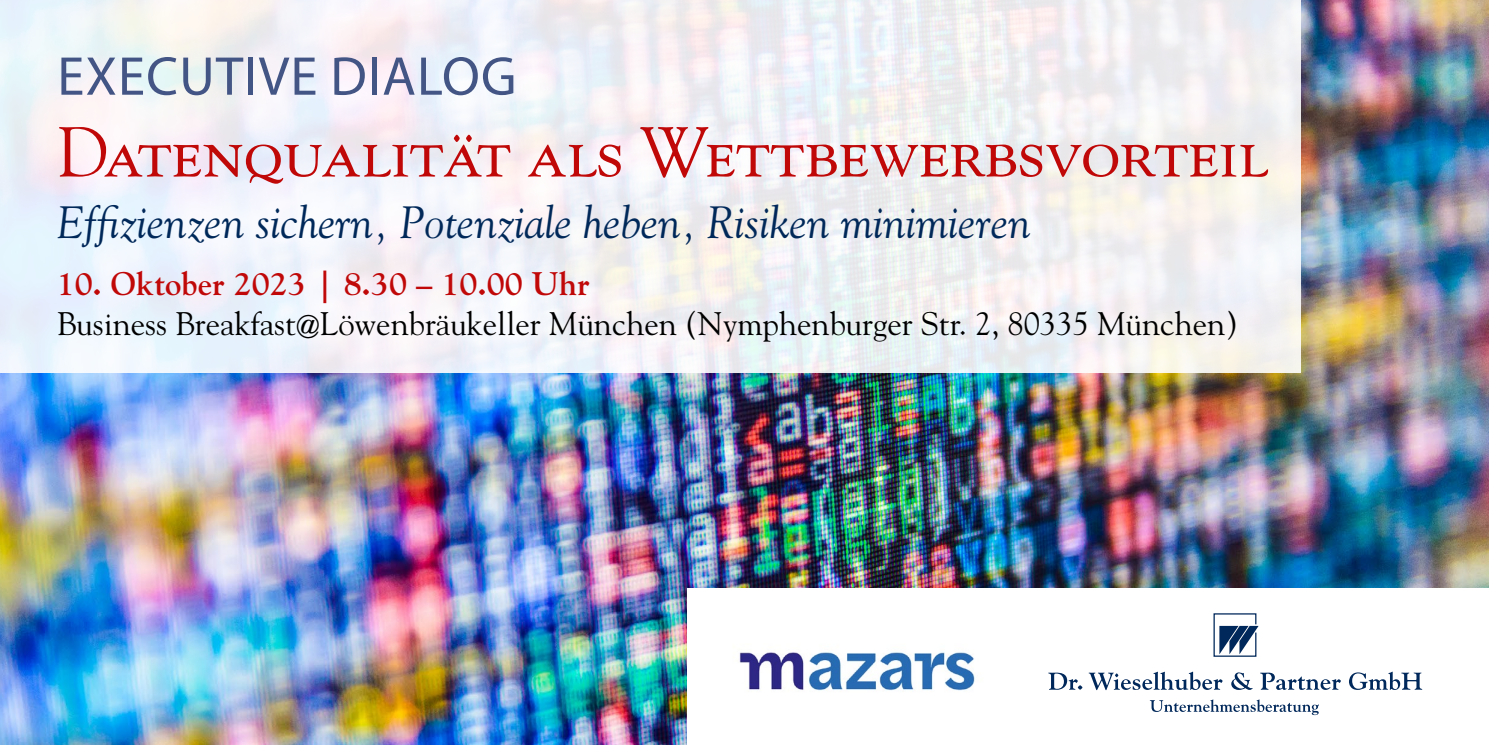
<style>
.page{position:relative;width:1489px;height:745px;background:#fff}
.page>*{position:absolute;margin:0;border:0;box-sizing:border-box;transform-origin:0 0}
.t1{font:70px "Goudy Std";letter-spacing:-.01em;color:#c00808}
.t2{font:55px "Myriad Pro";letter-spacing:.02em;color:#435584}
.t3{font:italic 45px "Goudy";color:#002859}
.t4{font:32.5px "Goudy Std";color:#000}
.t5{font:700 32.5px "Goudy Std";color:#c00808}
</style>
<div class="page">
<img style="left:0;top:0;width:1488px;height:744px">
<div style="left:687px;top:588px;width:801px;height:156px;background:#fff"></div>
<svg style="left:1213px;top:613px;width:45px;height:44px"></svg>
<svg style="left:1048px;top:672px;width:34px;height:17px"></svg>
<svg style="left:1088px;top:671px;width:134px;height:18px"></svg>
<svg style="left:1231px;top:672px;width:21px;height:17px"></svg>
<svg style="left:1260px;top:672px;width:80px;height:17px"></svg>
<svg style="left:1349px;top:671px;width:73px;height:18px"></svg>
<svg style="left:1149px;top:699px;width:169px;height:15px"></svg>
<img style="left:739px;top:652px;width:236px;height:39px">
<div style="left:0;top:0;width:1300px;height:372px;background:linear-gradient(to right,#f0f3fb,#f1efef)"></div>
<h2 class="t2" style="left:57px;top:42px;width:460px">EXECUTIVE DIALOG</h2>
<h1 class="t1" style="left:57px;top:108px;width:1212px">Datenqualität als Wettbewerbsvorteil</h1>
<h3 class="t3" style="left:57px;top:195px;width:975px">Effizienzen sichern, Potenziale heben, Risiken minimieren</h3>
<p class="t5" style="left:57px;top:264px;width:534px">10. Oktober 2023 | 8.30 – 10.00 Uhr</p>
<p class="t4" style="left:57px;top:303px;width:1182px">Business Breakfast@Löwenbräukeller München (Nymphenburger Str. 2, 80335 München)</p>
</div>
